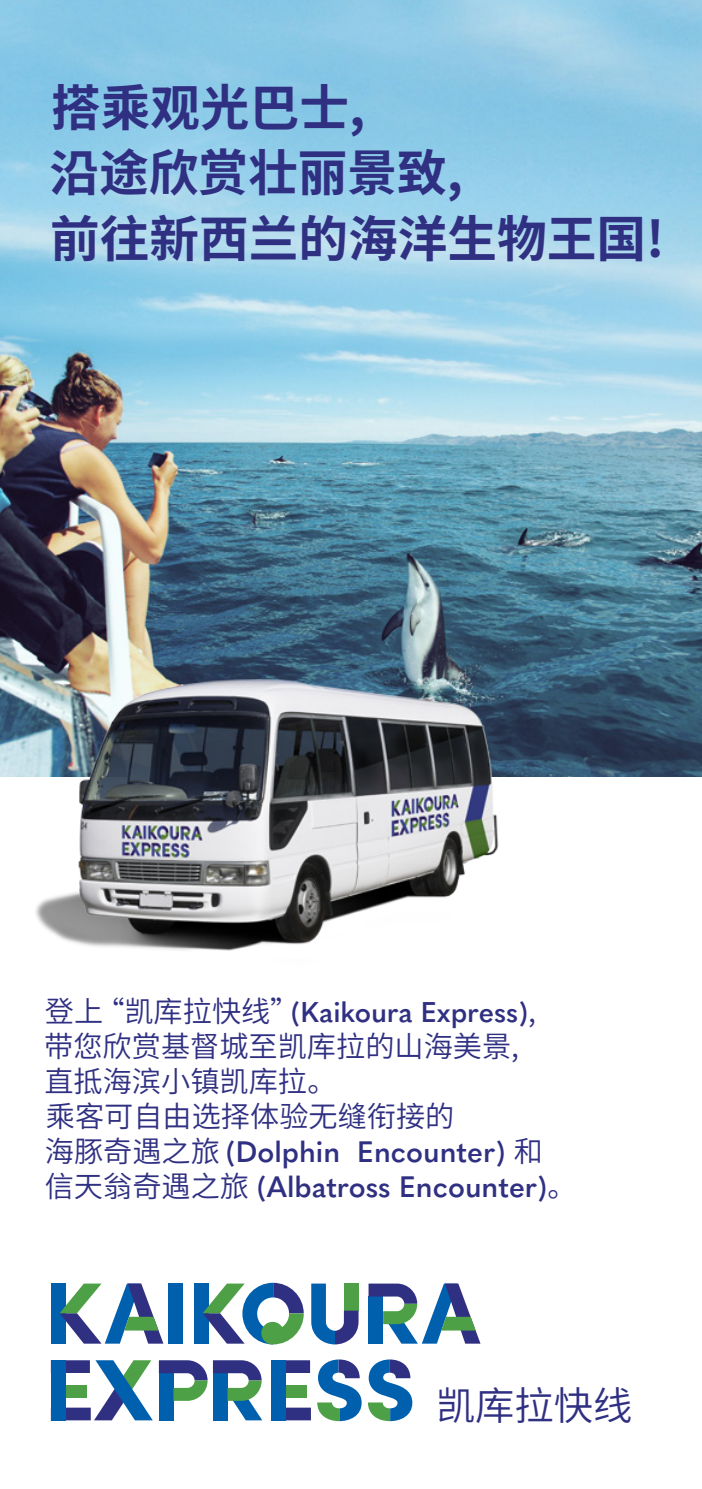
<style>
.page{position:relative;width:702px;height:1489px;background:#fff}
.page>*{position:absolute;margin:0;border:0;box-sizing:border-box;transform-origin:0 0}
.t1{font:700 49.75px/65.2px "Source Han Sans CN";color:#303083}
.t2{font:39.25px "Source Han Sans CN";color:#303083}
.t3{font:600 29.25px/35px "Quasimoda";color:#303083}
.t4{font:29.25px/35px "Source Han Sans CN";color:#303083}
.t5{font:600 28.25px "Quasimoda";color:#303083}
.s1{font-family:"Source Han Sans CN";font-weight:400;font-size:29.25px}
.s2{font-family:"Source Han Sans CN";font-weight:400}
</style>
<div class="page">
<img style="left:0;top:0;width:702px;height:776px">
<img style="left:13px;top:659px;width:498px;height:292px">
<svg style="left:311px;top:1283px;width:47px;height:61px"></svg>
<div style="left:168px;top:1283px;width:14px;height:60px;background:#0160ae"></div>
<div style="left:51px;top:1283px;width:14px;height:60px;background:#0160ae"></div>
<svg style="left:317px;top:1359px;width:44px;height:61px"></svg>
<svg style="left:368px;top:1359px;width:44px;height:61px"></svg>
<div style="left:159px;top:1372px;width:14px;height:48px;background:#0160ae"></div>
<svg style="left:159px;top:1360px;width:48px;height:40px"></svg>
<svg style="left:213px;top:1360px;width:49px;height:60px"></svg>
<svg style="left:65px;top:1360px;width:88px;height:60px"></svg>
<div style="left:51px;top:1360px;width:14px;height:60px;background:#0160ae"></div>
<svg style="left:60px;top:1283px;width:103px;height:60px"></svg>
<svg style="left:285px;top:1360px;width:26px;height:60px"></svg>
<div style="left:271px;top:1360px;width:14px;height:60px;background:#0160ae"></div>
<div style="left:194px;top:1283px;width:14px;height:60px;background:#0160ae"></div>
<svg style="left:203px;top:1282px;width:101px;height:62px"></svg>
<svg style="left:368px;top:1283px;width:112px;height:60px"></svg>
<h1 class="t1" style="left:49px;top:76px;width:616px">搭乘观光巴士,<br>沿途欣赏壮丽景致,<br>前往新西兰的海洋生物王国!</h1>
<p class="t5" style="left:45px;top:990px;width:492px"><span class="s1">登上 “凯库拉快线”</span>(Kaikoura Express)<span class="s1">,</span></p>
<p class="t4" style="left:44px;top:1029px;width:476px">带您欣赏基督城至凯库拉的山海美景,直抵海滨小镇凯库拉。<br>乘客可自由选择体验无缝衔接的</p>
<p class="t3" style="left:45px;top:1132px;width:533px"><span class="s2">海豚奇遇之旅</span> (Dolphin Encounter) <span class="s2">和信天翁奇遇之旅</span> (Albatross Encounter)<span class="s2">。</span></p>
<h2 class="t2" style="left:436px;top:1383px;width:198px">凯库拉快线</h2>
</div>
